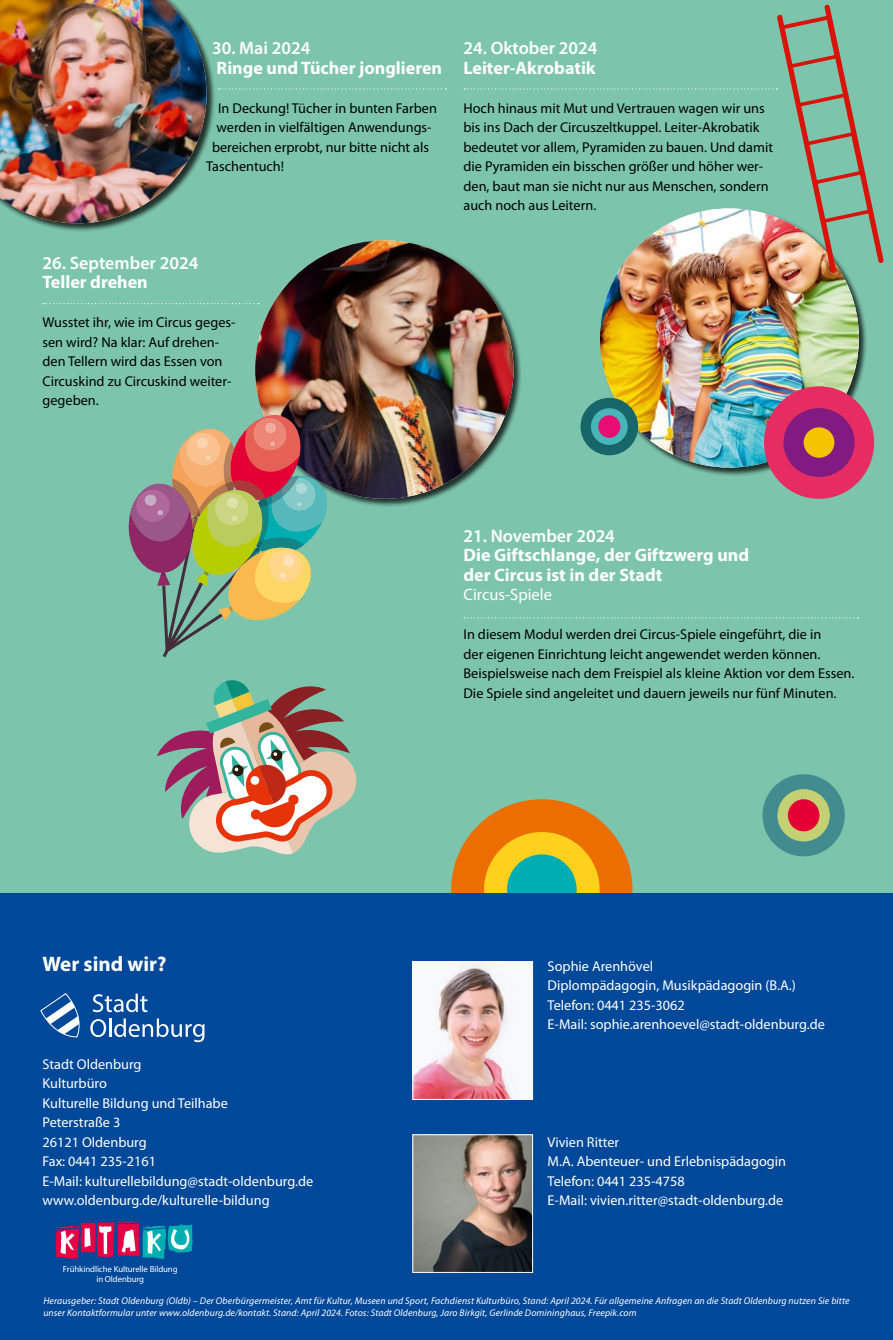
<style>
.page{position:relative;width:893px;height:1340px;background:#fff}
.page>*{position:absolute;margin:0;border:0;box-sizing:border-box;transform-origin:0 0}
.t1{font:700 21px "Myriad Pro";color:#fff}
.t2{font:700 18px/19.5px "Myriad Pro";color:#fff}
.t3{font:600 18px "Myriad Pro";color:#fff}
.t4{font:16.5px "Myriad Pro";color:#fff}
.t5{font:14.25px/19.5px "Myriad Pro";color:#000}
.t6{font:14.25px "Myriad Pro";color:#fff}
.t7{font:italic 9.75px/12px "Myriad Pro";letter-spacing:.01em;color:#fff}
.t8{font:8.85px/10.5px "Myriad Pro";letter-spacing:-.01em;color:#fff;text-align:center}
</style>
<div class="page">
<div style="left:0;top:0;width:893px;height:935px;background:#7cc5ac"></div>
<div style="left:451px;top:799px;width:181px;height:181px;background:#ed6e00;border-radius:50%"></div>
<div style="left:484px;top:832px;width:116px;height:115px;background:#ffd11c;border-radius:50%"></div>
<div style="left:507px;top:854px;width:70px;height:71px;background:#00adb0;border-radius:50%"></div>
<svg style="left:219px;top:88px;width:227px;height:2px"></svg>
<svg style="left:43px;top:303px;width:211px;height:1px"></svg>
<svg style="left:464px;top:617px;width:394px;height:1px"></svg>
<img style="left:590px;top:273px;width:281px;height:206px">
<div style="left:0;top:0;width:216px;height:232px;background:#000;opacity:.75"></div>
<img style="left:0;top:0;width:207px;height:224px">
<div style="left:255px;top:240px;width:268px;height:267px;background:#000;opacity:.75"></div>
<img style="left:255px;top:240px;width:260px;height:260px">
<div style="left:0;top:893px;width:893px;height:446px;background:#004899"></div>
<img style="left:414px;top:963px;width:117px;height:134px">
<div style="left:412px;top:961px;width:121px;height:138px;border:1px solid #fff"></div>
<img style="left:414px;top:1136px;width:117px;height:134px">
<div style="left:412px;top:1134px;width:121px;height:138px;border:1px solid #fff"></div>
<svg style="left:55px;top:1220px;width:138px;height:38px"></svg>
<svg style="left:464px;top:5px;width:420px;height:268px"></svg>
<svg style="left:40px;top:993px;width:40px;height:44px"></svg>
<svg style="left:93px;top:993px;width:55px;height:19px"></svg>
<svg style="left:90px;top:1018px;width:115px;height:24px"></svg>
<svg style="left:157px;top:680px;width:200px;height:175px"></svg>
<svg style="left:128px;top:410px;width:199px;height:247px"></svg>
<div style="left:762px;top:774px;width:83px;height:82px;background:#428c8f;border-radius:50%"></div>
<div style="left:580px;top:398px;width:58px;height:57px;background:#176669;border-radius:50%"></div>
<div style="left:777px;top:789px;width:53px;height:52px;background:#c4d173;border-radius:50%"></div>
<div style="left:591px;top:408px;width:37px;height:37px;background:#48b6b8;border-radius:50%"></div>
<div style="left:788px;top:799px;width:31px;height:32px;background:#e40035;border-radius:50%"></div>
<div style="left:598px;top:415px;width:22px;height:23px;background:#e60e73;border-radius:50%"></div>
<div style="left:764px;top:386px;width:110px;height:113px;background:#e72c61;border-radius:50%"></div>
<div style="left:783px;top:408px;width:72px;height:69px;background:#821b81;border-radius:50%"></div>
<div style="left:804px;top:427px;width:30px;height:31px;background:#f5c400;border-radius:50%"></div>
<h3 class="t3" style="left:212px;top:37px;width:100px">30. Mai 2024</h3>
<h3 class="t2" style="left:217px;top:57px;width:227px">Ringe und Tücher jonglieren</h3>
<p class="t5" style="left:218px;top:98px;width:220px">In Deckung! Tücher in bunten Farben</p>
<p class="t5" style="left:217px;top:117px;width:217px">werden in vielfältigen Anwendungs-</p>
<p class="t5" style="left:212px;top:137px;width:219px">bereichen erprobt, nur bitte nicht als</p>
<p class="t5" style="left:206px;top:156px;width:80px">Taschentuch!</p>
<h3 class="t3" style="left:43px;top:251px;width:157px">26. September 2024</h3>
<h3 class="t2" style="left:43px;top:272px;width:107px">Teller drehen</h3>
<p class="t5" style="left:43px;top:312px;width:194px">Wusstet ihr, wie im Circus geges&shy;sen wird? Na klar: Auf drehen&shy;den Tellern wird das Essen von<br>Circuskind zu Circuskind weiter&shy;gegeben.</p>
<h3 class="t3" style="left:463px;top:37px;width:136px">24. Oktober 2024</h3>
<h3 class="t2" style="left:463px;top:57px;width:134px">Leiter-Akrobatik</h3>
<p class="t5" style="left:463px;top:98px;width:311px">Hoch hinaus mit Mut und Vertrauen wagen wir uns bis ins Dach der Circuszeltkuppel. Leiter-Akrobatik bedeutet vor allem, Pyramiden zu bauen. Und damit die Pyramiden ein bisschen größer und höher wer&shy;den, baut man sie nicht nur aus Menschen, sondern auch noch aus Leitern.</p>
<h3 class="t3" style="left:463px;top:524px;width:153px">21. November 2024</h3>
<h3 class="t2" style="left:463px;top:545px;width:287px">Die Giftschlange, der Giftzwerg und der Circus ist in der Stadt</h3>
<h3 class="t4" style="left:463px;top:584px;width:90px">Circus-Spiele</h3>
<p class="t5" style="left:463px;top:624px;width:392px">In diesem Modul werden drei Circus-Spiele eingeführt, die in<br>der eigenen Einrichtung leicht angewendet werden können.<br>Beispielsweise nach dem Freispiel als kleine Aktion vor dem Essen.<br>Die Spiele sind angeleitet und dauern jeweils nur fünf Minuten.</p>
<h2 class="t1" style="left:43px;top:950px;width:126px">Wer sind wir?</h2>
<p class="t6" style="left:43px;top:1054px;width:101px">Stadt Oldenburg</p>
<p class="t6" style="left:43px;top:1074px;width:66px">Kulturbüro</p>
<p class="t6" style="left:43px;top:1093px;width:187px">Kulturelle Bildung und Teilhabe</p>
<p class="t6" style="left:43px;top:1113px;width:79px">Peterstraße 3</p>
<p class="t6" style="left:43px;top:1132px;width:106px">26121 Oldenburg</p>
<p class="t6" style="left:43px;top:1152px;width:115px">Fax: 0441 235-2161</p>
<p class="t6" style="left:43px;top:1171px;width:272px">E-Mail: kulturellebildung@stadt-oldenburg.de</p>
<p class="t6" style="left:43px;top:1191px;width:229px">www.oldenburg.de/kulturelle-bildung</p>
<p class="t8" style="left:63px;top:1263px;width:116px">Frühkindliche Kulturelle Bildung in Oldenburg</p>
<p class="t6" style="left:548px;top:957px;width:107px">Sophie Arenhövel</p>
<p class="t6" style="left:548px;top:976px;width:250px">Diplompädagogin, Musikpädagogin (B.A.)</p>
<p class="t6" style="left:548px;top:996px;width:139px">Telefon: 0441 235-3062</p>
<p class="t6" style="left:548px;top:1015px;width:279px">E-Mail: sophie.arenhoevel@stadt-oldenburg.de</p>
<p class="t6" style="left:548px;top:1132px;width:73px">Vivien Ritter</p>
<p class="t6" style="left:548px;top:1152px;width:240px">M.A. Abenteuer- und Erlebnispädagogin</p>
<p class="t6" style="left:548px;top:1171px;width:139px">Telefon: 0441 235-4758</p>
<p class="t6" style="left:548px;top:1191px;width:237px">E-Mail: vivien.ritter@stadt-oldenburg.de</p>
<p class="t7" style="left:43px;top:1294px;width:808px">Herausgeber: Stadt Oldenburg (Oldb) – Der Oberbürgermeister, Amt für Kultur, Museen und Sport, Fachdienst Kulturbüro, Stand: April 2024. Für allgemeine Anfragen an die Stadt Oldenburg nutzen Sie bitte unser Kontaktformular unter www.oldenburg.de/kontakt. Stand: April 2024. Fotos: Stadt Oldenburg, Jaro Birkgit, Gerlinde Domininghaus, Freepik.com</p>
</div>
